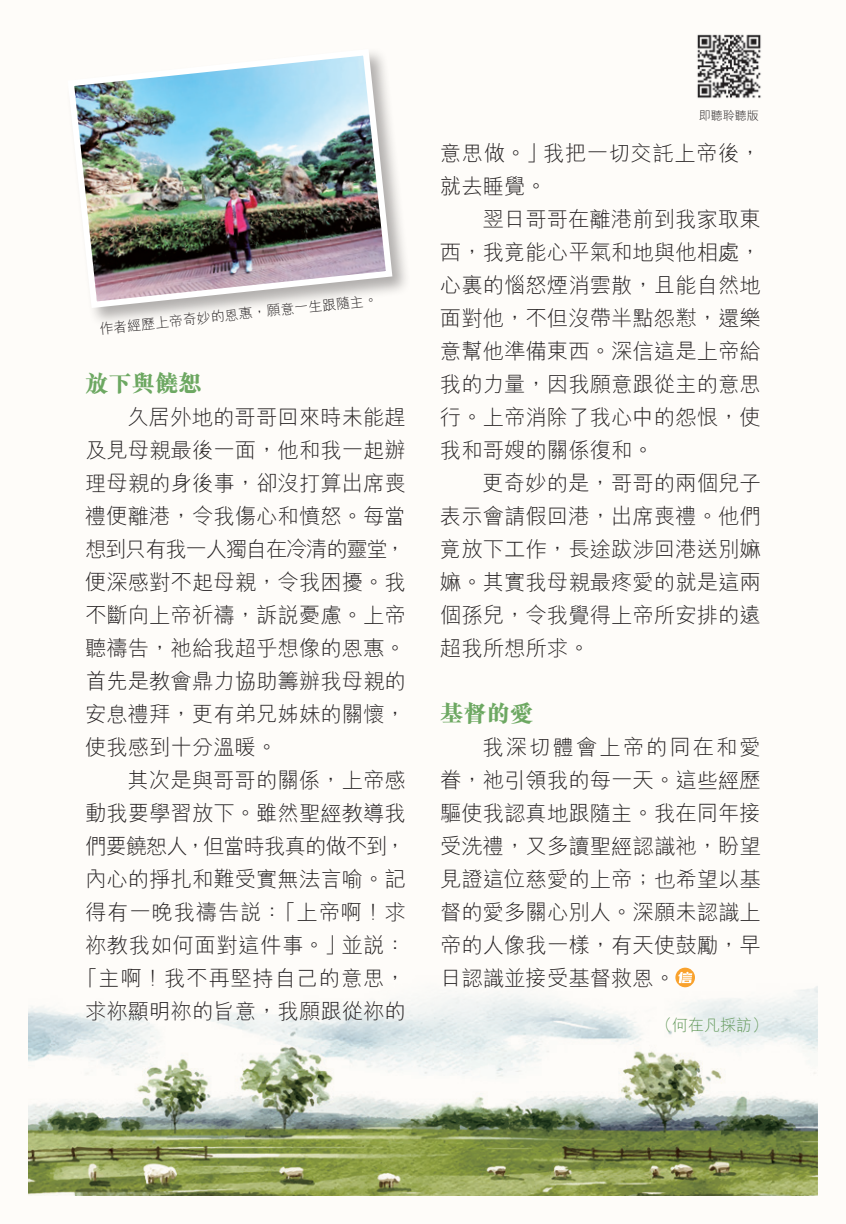
<style>
.page{position:relative;width:846px;height:1224px;background:#fefcf9}
.page>*{position:absolute;margin:0;border:0;box-sizing:border-box;transform-origin:0 0}
.t1{font:800 23.4px "M Sung HK";color:#6da862}
.t2{font:300 21.4px/33px "M Hei HK";color:#231f20;text-align:justify}
.t3{font:300 21.4px/33px "M Hei HK";letter-spacing:.025em;color:#231f20}
.t4{font:300 16px "M Hei HK";color:#5f9656}
.t5{font:300 14px "M Hei HK";color:#231f20}
.t6{font:300 12px "M Hei HK";color:#231f20}
</style>
<div class="page">
<img style="left:28px;top:969px;width:790px;height:227px">
<svg style="left:675px;top:968px;width:20px;height:19px"></svg>
<svg style="left:678px;top:972px;width:14px;height:11px"></svg>
<div style="left:65px;top:46px;width:346px;height:280px;background:#231f20;opacity:.35"></div>
<img style="left:65px;top:46px;width:331px;height:265px">
<img style="left:697px;top:34px;width:64px;height:64px">
<p class="t5" style="left:99px;top:322px;width:282px;rotate:-6deg">作者經歷上帝奇妙的恩惠，願意一生跟隨主。</p>
<p class="t1" style="left:85px;top:371px;width:119px">放下與饒恕</p>
<p class="t2" style="left:85px;top:400px;width:322px;text-indent:43px">久居外地的哥哥回來時未能趕及見母親最後一面，他和我一起辦理母親的身後事，卻沒打算出席喪禮便離港，令我傷心和憤怒。每當想到只有我一人獨自在冷清的靈堂，便深感對不起母親，令我困擾。我不斷向上帝祈禱，訴說憂慮。上帝聽禱告，祂給我超乎想像的恩惠。首先是教會鼎力協助籌辦我母親的安息禮拜，更有弟兄姊妹的關懷，使我感到十分溫暖。</p>
<p class="t2" style="left:76px;top:763px;width:331px;text-align:right">其次是與哥哥的關係，上帝感<br>動我要學習放下。雖然聖經教導我們要饒恕人，但當時我真的做不到，內心的掙扎和難受實無法言喻。記得有一晚我禱告說：「上帝啊！求祢教我如何面對這件事。」並說：「主啊！我不再堅持自己的意思，求祢顯明祢的旨意，我願跟從祢的</p>
<p class="t6" style="left:699px;top:110px;width:61px">即聽聆聽版</p>
<p class="t3" style="left:440px;top:136px;width:322px">意思做。」我把一切交託上帝後，就去睡覺。</p>
<p class="t2" style="left:440px;top:202px;width:322px;text-indent:43px">翌日哥哥在離港前到我家取東西，我竟能心平氣和地與他相處，心裏的惱怒煙消雲散，且能自然地面對他，不但沒帶半點怨懟，還樂意幫他準備東西。深信這是上帝給我的力量，因我願意跟從主的意思行。上帝消除了我心中的怨恨，使我和哥嫂的關係復和。</p>
<p class="t2" style="left:440px;top:466px;width:322px;text-indent:43px">更奇妙的是，哥哥的兩個兒子表示會請假回港，出席喪禮。他們竟放下工作，長途跋涉回港送別嫲嫲。其實我母親最疼愛的就是這兩個孫兒，令我覺得上帝所安排的遠超我所想所求。</p>
<p class="t1" style="left:440px;top:701px;width:95px">基督的愛</p>
<p class="t2" style="left:440px;top:730px;width:323px;text-indent:43px">我深切體會上帝的同在和愛眷，祂引領我的每一天。這些經歷驅使我認真地跟隨主。我在同年接受洗禮，又多讀聖經認識祂，盼望見證這位慈愛的上帝；也希望以基督的愛多關心別人。深願未認識上帝的人像我一樣，有天使鼓勵，早日認識並接受基督救恩。</p>
<p class="t4" style="left:656px;top:1017px;width:113px">（何在凡採訪）</p>
</div>
